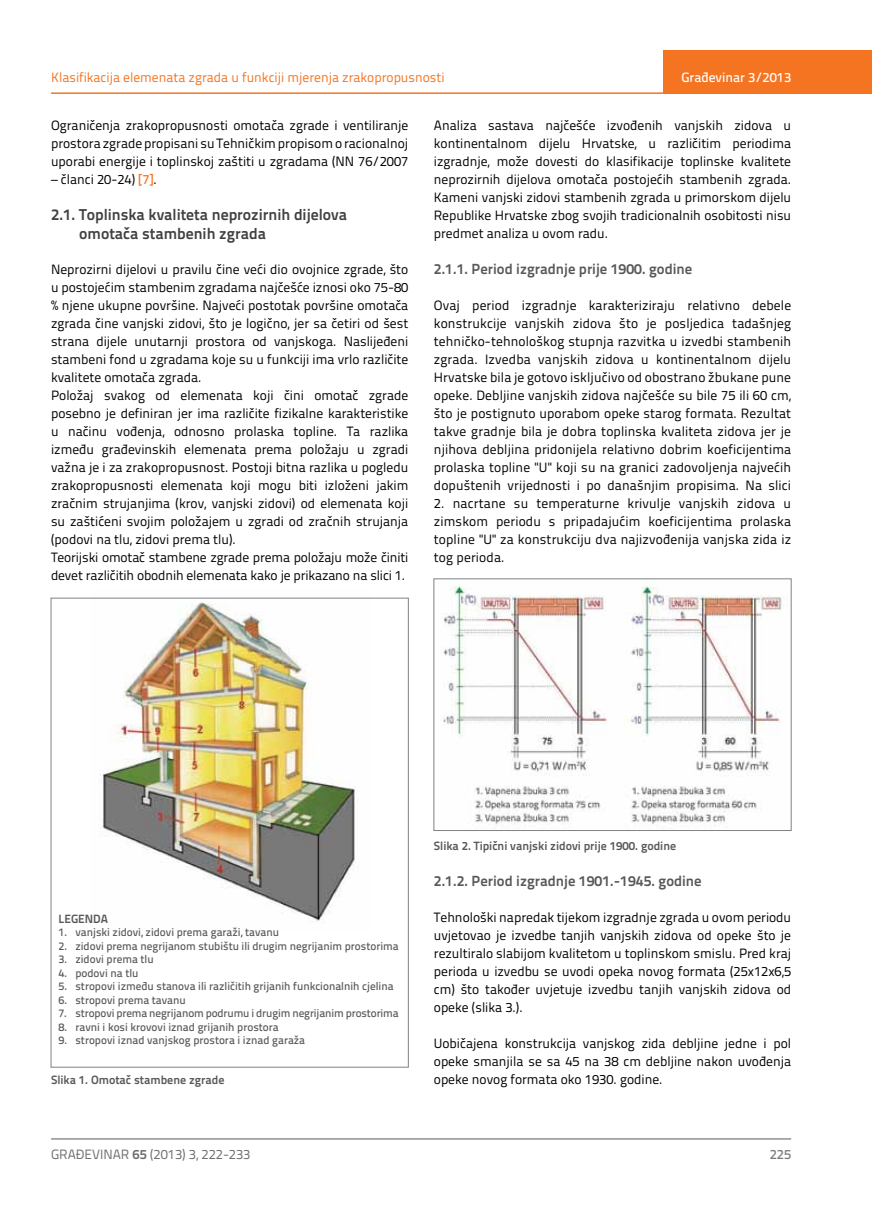
<style>
.page{position:relative;width:872px;height:1212px;background:#fff}
.page>*{position:absolute;margin:0;border:0;box-sizing:border-box;transform-origin:0 0}
.t1{font:700 15.75px/19.5px "Titillium Text 22 L";color:#414042}
.t2{font:700 14.7px "Titillium Text 22 L";color:#58595b}
.t3{font:13.5px/18px "Titillium Text 22 L";color:#000;text-align:justify}
.t4{font:13.5px "Titillium Text 22 L";color:#f47421}
.t5{font:13.5px "Titillium Text 22 L";color:#6d6e71}
.t6{font:500 13.5px "Titillium Text 22 L";color:#fff}
.t7{font:500 13.5px "Titillium Text 22 L";color:#797a7d}
.t8{font:700 12px "Titillium Text 22 L";color:#58595b}
.t9{font:500 11.25px "Titillium Text 22 L";color:#58595b}
.s1{font-weight:500;color:#f47421}
.s2{font-weight:700}
</style>
<div class="page">
<hr style="left:51px;top:92px;width:821px;height:2px;background:#f47421">
<div style="left:663px;top:50px;width:209px;height:44px;background:#f47421"></div>
<hr style="left:51px;top:1139px;width:740px;height:1px;background:#58595b">
<img style="left:90px;top:597px;width:279px;height:325px">
<img style="left:442px;top:582px;width:340px;height:247px">
<p class="t4" style="left:51px;top:68px;width:395px">Klasifikacija elemenata zgrada u funkciji mjerenja zrakopropusnosti</p>
<p class="t3" style="left:51px;top:115px;width:359px">Ograničenja zrakopropusnosti omotača zgrade i ventiliranje prostora zgrade propisani su Tehničkim propisom o racionalnoj uporabi energije i toplinskoj zaštiti u zgradama (NN 76/2007</p>
<p class="t3" style="left:51px;top:169px;width:107px">– članci 20-24) <span class="s1">[7]</span>.</p>
<p class="t1" style="left:79px;top:203px;width:269px;text-indent:-28px">2.1. Toplinska kvaliteta neprozirnih dijelova omotača stambenih zgrada</p>
<p class="t3" style="left:51px;top:259px;width:359px;text-align:left">Neprozirni dijelovi u pravilu čine veći dio ovojnice zgrade, što u postojećim stambenim zgradama najčešće iznosi oko 75-80 % njene ukupne površine. Najveći postotak površine omotača zgrada čine vanjski zidovi, što je logično, jer sa četiri od šest strana dijele unutarnji prostora od vanjskoga. Naslijeđeni stambeni fond u zgradama koje su u funkciji ima vrlo različite kvalitete omotača zgrada.<br>Položaj svakog od elemenata koji čini omotač zgrade posebno je definiran jer ima različite fizikalne karakteristike u načinu vođenja, odnosno prolaska topline. Ta razlika između građevinskih elemenata prema položaju u zgradi važna je i za zrakopropusnost. Postoji bitna razlika u pogledu zrakopropusnosti elemenata koji mogu biti izloženi jakim zračnim strujanjima (krov, vanjski zidovi) od elemenata koji su zaštićeni svojim položajem u zgradi od zračnih strujanja (podovi na tlu, zidovi prema tlu).<br>Teorijski omotač stambene zgrade prema položaju može činiti devet različitih obodnih elemenata kako je prikazano na slici 1.</p>
<p class="t6" style="left:681px;top:67px;width:111px">Građevinar 3/2013</p>
<p class="t3" style="left:434px;top:115px;width:359px">Analiza sastava najčešće izvođenih vanjskih zidova u kontinentalnom dijelu Hrvatske, u različitim periodima izgradnje, može dovesti do klasifikacije toplinske kvalitete neprozirnih dijelova omotača postojećih stambenih zgrada.<br>Kameni vanjski zidovi stambenih zgrada u primorskom dijelu Republike Hrvatske zbog svojih tradicionalnih osobitosti nisu predmet analiza u ovom radu.</p>
<p class="t2" style="left:434px;top:257px;width:260px">2.1.1. Period izgradnje prije 1900. godine</p>
<p class="t3" style="left:434px;top:295px;width:359px">Ovaj period izgradnje karakteriziraju relativno debele konstrukcije vanjskih zidova što je posljedica tadašnjeg tehničko-tehnološkog stupnja razvitka u izvedbi stambenih zgrada. Izvedba vanjskih zidova u kontinentalnom dijelu Hrvatske bila je gotovo isključivo od obostrano žbukane pune opeke. Debljine vanjskih zidova najčešće su bile 75 ili 60 cm, što je postignuto uporabom opeke starog formata. Rezultat takve gradnje bila je dobra toplinska kvaliteta zidova jer je njihova debljina pridonijela relativno dobrim koeficijentima prolaska topline "U" koji su na granici zadovoljenja najvećih dopuštenih vrijednosti i po današnjim propisima. Na slici</p>
<p class="t3" style="left:434px;top:493px;width:359px">2. nacrtane su temperaturne krivulje vanjskih zidova u zimskom periodu s pripadajućim koeficijentima prolaska topline "U" za konstrukciju dva najizvođenija vanjska zida iz tog perioda.</p>
<p class="t8" style="left:58px;top:909px;width:51px">LEGENDA</p>
<p class="t9" style="left:58px;top:924px;width:222px">1. vanjski zidovi, zidovi prema garaži, tavanu</p>
<p class="t9" style="left:58px;top:937px;width:342px">2. zidovi prema negrijanom stubištu ili drugim negrijanim prostorima</p>
<p class="t9" style="left:58px;top:951px;width:97px">3. zidovi prema tlu</p>
<p class="t9" style="left:58px;top:964px;width:82px">4. podovi na tlu</p>
<p class="t9" style="left:58px;top:978px;width:337px">5. stropovi između stanova ili različitih grijanih funkcionalnih cjelina</p>
<p class="t9" style="left:58px;top:991px;width:129px">6. stropovi prema tavanu</p>
<p class="t9" style="left:58px;top:1005px;width:342px">7. stropovi prema negrijanom podrumu i drugim negrijanim prostorima</p>
<p class="t9" style="left:58px;top:1018px;width:222px">8. ravni i kosi krovovi iznad grijanih prostora</p>
<p class="t9" style="left:58px;top:1032px;width:248px">9. stropovi iznad vanjskog prostora i iznad garaža</p>
<p class="t8" style="left:51px;top:1071px;width:175px">Slika 1. Omotač stambene zgrade</p>
<p class="t8" style="left:434px;top:837px;width:244px">Slika 2. Tipični vanjski zidovi prije 1900. godine</p>
<p class="t2" style="left:434px;top:870px;width:269px">2.1.2. Period izgradnje 1901.-1945. godine</p>
<p class="t3" style="left:434px;top:908px;width:359px">Tehnološki napredak tijekom izgradnje zgrada u ovom periodu uvjetovao je izvedbe tanjih vanjskih zidova od opeke što je rezultiralo slabijom kvalitetom u toplinskom smislu. Pred kraj perioda u izvedbu se uvodi opeka novog formata (25x12x6,5 cm) što također uvjetuje izvedbu tanjih vanjskih zidova od opeke (slika 3.).</p>
<p class="t3" style="left:434px;top:1034px;width:359px">Uobičajena konstrukcija vanjskog zida debljine jedne i pol opeke smanjila se sa 45 na 38 cm debljine nakon uvođenja opeke novog formata oko 1930. godine.</p>
<p class="t5" style="left:51px;top:1144px;width:201px">GRAĐEVINAR <span class="s2">65</span> (2013) 3, 222-233</p>
<p class="t7" style="left:769px;top:1144px;width:23px">225</p>
</div>
